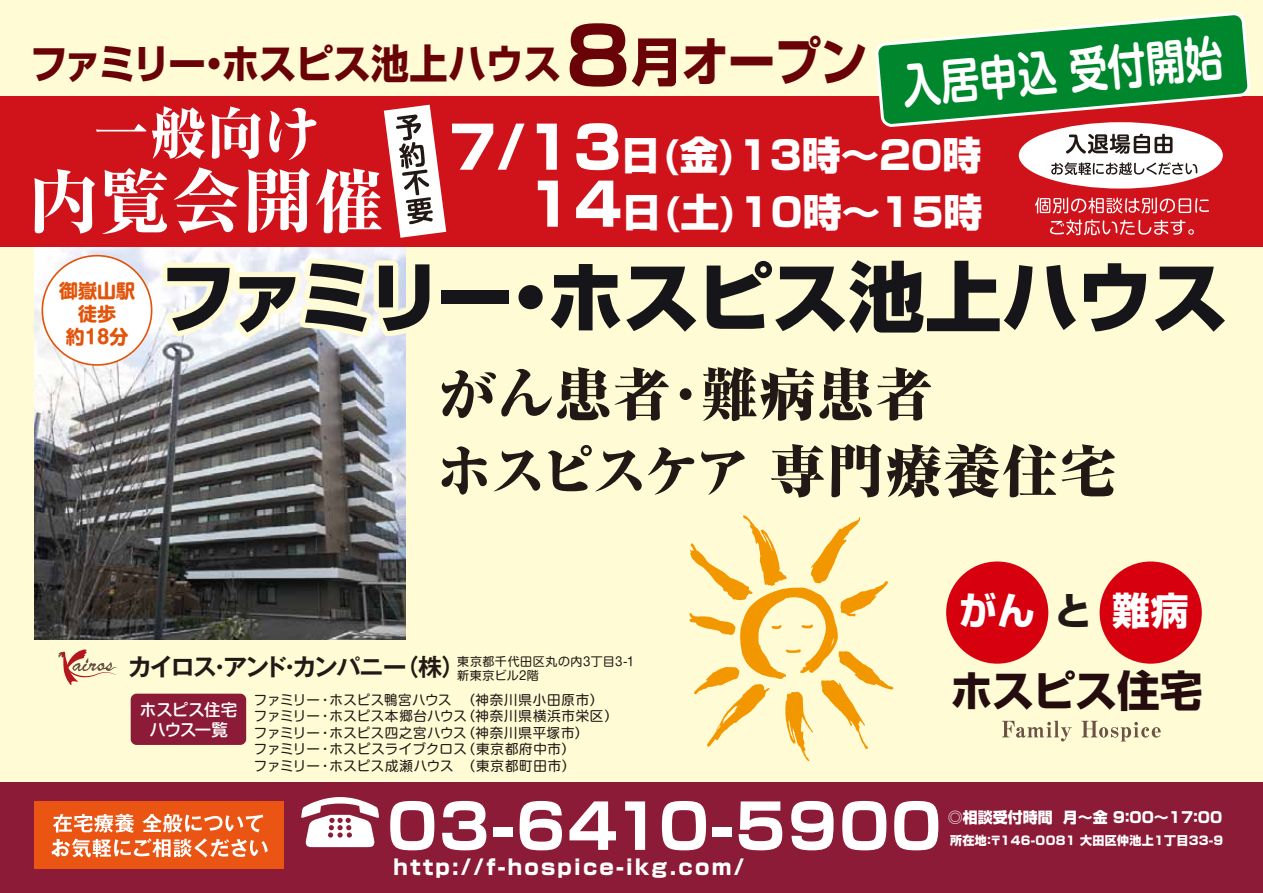
<style>
.page{position:relative;width:1263px;height:893px;background:#fffcd5}
.page>*{position:absolute;margin:0;border:0;box-sizing:border-box;transform-origin:0 0}
.t1{font:800 76.5px "Shin Go Pro";letter-spacing:-.02em;color:#221815}
.t2{font:800 70.5px "Ryumin Pro";letter-spacing:.01em;color:#fff}
.t3{font:700 61.5px "Shin Go Pro";letter-spacing:.03em;color:#fff}
.t4{font:800 56.4px "Ryumin Pro";color:#fff}
.t5{font:700 52.5px "Shin Go Pro";letter-spacing:-.02em;color:#690308}
.t6{font:700 48.3px "Shin M Go Pro De";color:#fff;scale:.8 1}
.t7{font:700 42.9px "Shin Go Pro";letter-spacing:-.02em;color:#240c0f}
.t8{font:700 40.5px "Shin Go Pro";letter-spacing:-.015em;color:#690308;scale:.94 1}
.t9{font:800 39px/57px "Shin Go Pro";color:#fff;text-align:right}
.t10{font:700 37.95px "Shin Go Pro";letter-spacing:.255em;color:#fff}
.t11{font:700 24px "Gothic MB101 Pro De";letter-spacing:-.085em;color:#221815}
.t12{font:800 21px "Shin Go Pro";letter-spacing:.105em;color:#fff}
.t13{font:700 19.05px/22.8px "Shin M Go Pro";color:#e3540b;text-align:center}
.t14{font:500 16.5px/19.8px "Shin M Go Pro";letter-spacing:-.045em;color:#fff;text-align:center}
.t15{font:800 15px "Shin Go Pro";color:#fff}
.t16{font:13.5px/16.5px "Shin M Go Pro";color:#221815}
.t17{font:13.5px/16.5px "Shin M Go Pro";letter-spacing:.06em;color:#221815}
.t18{font:800 12px "Shin Go Pro";letter-spacing:.025em;color:#fff}
.t19{font:12px "Shin M Go Pro";letter-spacing:.04em;color:#221815}
.s1{font-size:78.75px}
.s2{font-size:58.5px}
.s3{color:#221815}
</style>
<div class="page">
<img style="left:35px;top:247px;width:370px;height:393px">
<svg style="left:689px;top:515px;width:204px;height:246px"></svg>
<div style="left:0;top:782px;width:1263px;height:111px;background:#8c1b37"></div>
<div style="left:34px;top:802px;width:250px;height:67px;background:#ea5514"></div>
<div style="left:0;top:96px;width:1263px;height:151px;background:#d0121b"></div>
<div style="left:131px;top:694px;width:115px;height:51px;background:#8c1b37;border-radius:6px"></div>
<svg style="left:58px;top:649px;width:59px;height:36px"></svg>
<svg style="left:384px;top:105px;width:62px;height:133px"></svg>
<svg style="left:1035px;top:197px;width:174px;height:38px"></svg>
<svg style="left:51px;top:814px;width:217px;height:44px"></svg>
<div style="left:1019px;top:122px;width:204px;height:67px;background:#fff;border-radius:50%"></div>
<svg style="left:1066px;top:134px;width:106px;height:20px"></svg>
<svg style="left:1051px;top:162px;width:146px;height:13px"></svg>
<svg style="left:442px;top:367px;width:167px;height:53px"></svg>
<svg style="left:615px;top:367px;width:54px;height:54px"></svg>
<div style="left:680px;top:388px;width:11px;height:12px;background:#221815;border-radius:50%"></div>
<svg style="left:703px;top:367px;width:228px;height:54px"></svg>
<svg style="left:442px;top:446px;width:45px;height:49px"></svg>
<svg style="left:494px;top:450px;width:46px;height:41px"></svg>
<svg style="left:548px;top:445px;width:94px;height:46px"></svg>
<svg style="left:648px;top:447px;width:46px;height:48px"></svg>
<svg style="left:701px;top:451px;width:44px;height:44px"></svg>
<svg style="left:771px;top:444px;width:53px;height:53px"></svg>
<svg style="left:831px;top:444px;width:50px;height:53px"></svg>
<svg style="left:887px;top:443px;width:228px;height:55px"></svg>
<svg style="left:157px;top:253px;width:249px;height:94px"></svg>
<div style="left:513px;top:280px;width:35px;height:34px;border:10px solid #fffcd5;border-radius:50%"></div>
<svg style="left:535px;top:281px;width:13px;height:32px"></svg>
<svg style="left:301px;top:797px;width:78px;height:50px"></svg>
<svg style="left:1002px;top:721px;width:70px;height:20px"></svg>
<svg style="left:1081px;top:721px;width:80px;height:20px"></svg>
<div style="left:946px;top:561px;width:102px;height:103px;background:#d7000f;border-radius:50%"></div>
<div style="left:1099px;top:561px;width:103px;height:103px;background:#d7000f;border-radius:50%"></div>
<div style="left:42px;top:256px;width:110px;height:109px;background:#fff;border-radius:50%"></div>
<div style="left:41px;top:255px;width:111px;height:111px;border:2px solid #e3540b;border-radius:50%"></div>
<svg style="left:876px;top:13px;width:373px;height:113px"></svg>
<h3 class="t5" style="left:566px;top:20px;width:303px"><span class="s1">8</span>月オープン</h3>
<h3 class="t9" style="left:449px;top:122px;width:535px"><span class="s2">7/13</span>日(金)13時～20時<br><span class="s2">14</span>日(土)10時～15時</h3>
<h3 class="t6" style="left:899px;top:46px;width:404px;rotate:-5deg">入居申込 受付開始</h3>
<h3 class="t8" style="left:30px;top:31px;width:567px">ファミリー・ホスピス池上ハウス</h3>
<h3 class="t4" style="left:93px;top:89px;width:228px">一般向け</h3>
<h2 class="t2" style="left:29px;top:146px;width:357px">内覧会開催</h2>
<h3 class="t13" style="left:59px;top:277px;width:78px">御嶽山駅徒歩約18分</h3>
<h1 class="t1" style="left:161px;top:236px;width:1069px">ファミリー・ホスピス池上ハウス</h1>
<h3 class="t10" style="left:959px;top:580px;width:231px">がん<span class="s3">と</span>難病</h3>
<h3 class="t11" style="left:128px;top:647px;width:413px">カイロス・アンド・カンパニー（株）<sub>新東京ビル2階</sub></h3>
<p class="t19" style="left:457px;top:651px;width:179px">東京都千代田区丸の内3丁目3-1</p>
<p class="t14" style="left:140px;top:698px;width:99px">ホスピス住宅ハウス一覧</p>
<p class="t16" style="left:254px;top:690px;width:214px">ファミリー・ホスピス鴨宮ハウスファミリー・ホスピス本郷台ハウスファミリー・ホスピス四之宮ハウスファミリー・ホスピスライブクロスファミリー・ホスピス成瀬ハウス</p>
<p class="t17" style="left:462px;top:690px;width:158px">（神奈川県小田原市）（神奈川県横浜市栄区）（神奈川県平塚市）<br>（東京都府中市）<br>（東京都町田市）</p>
<h3 class="t7" style="left:950px;top:656px;width:254px">ホスピス住宅</h3>
<h3 class="t3" style="left:387px;top:778px;width:555px">03-6410-5900</h3>
<h3 class="t12" style="left:393px;top:850px;width:352px">http://f-hospice-ikg.com/</h3>
<p class="t15" style="left:948px;top:805px;width:276px">◎相談受付時間 月～金 9：00～17：00</p>
<p class="t18" style="left:950px;top:831px;width:275px">所在地：〒146-0081 大田区仲池上1丁目33-9</p>
</div>
